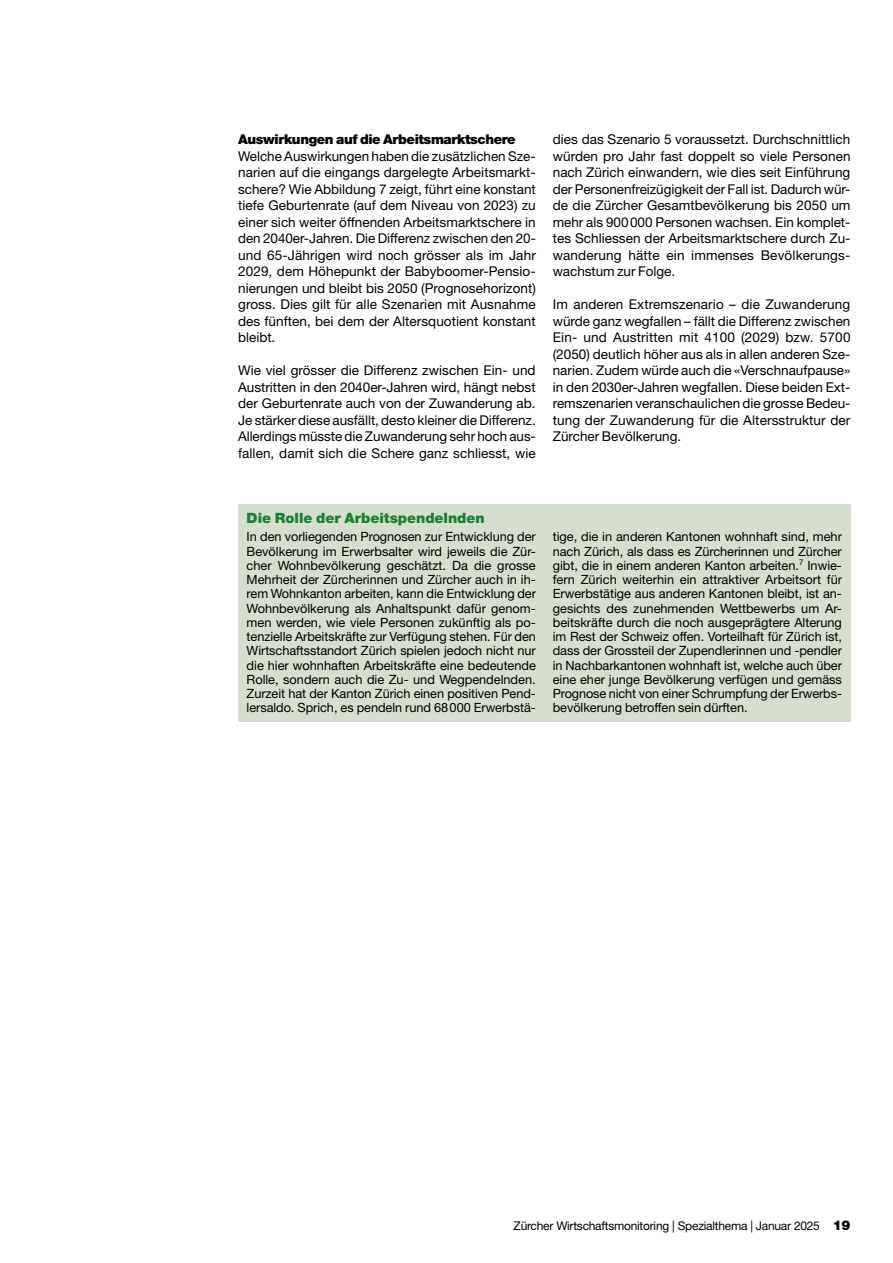
<style>
.page{position:relative;width:893px;height:1263px;background:#fff}
.page>*{position:absolute;margin:0;border:0;box-sizing:border-box;transform-origin:0 0}
.t1{font:900 14.25px "Helvetica Neue LT Std";color:#1b8036}
.t2{font:13.5px/16.5px "Helvetica Neue LT Std";letter-spacing:.005em;color:#000;text-align:justify}
.t3{font:900 13.5px "Helvetica Neue LT Std";letter-spacing:-.03em;color:#000}
.t4{font:12.75px/14.2px "Helvetica Neue LT Std";letter-spacing:-.005em;color:#000;text-align:justify}
.t5{font:12px "Helvetica Neue LT Std";letter-spacing:-.02em;color:#000}
.s1{font-weight:900;font-size:13.5px}
</style>
<div class="page">
<div style="left:238px;top:504px;width:612px;height:218px;background:#d6dfce"></div>
<p class="t3" style="left:238px;top:131px;width:279px">Auswirkungen auf die Arbeitsmarktschere</p>
<p class="t2" style="left:238px;top:147px;width:299px">Welche Auswirkungen haben die zusätzlichen Sze&shy;narien auf die eingangs dargelegte Arbeitsmarkt&shy;schere? Wie Abbildung 7 zeigt, führt eine konstant tiefe Geburtenrate (auf dem Niveau von 2023) zu einer sich weiter öffnenden Arbeitsmarktschere in den 2040er-Jahren. Die Differenz zwischen den 20- und 65-Jährigen wird noch grösser als im Jahr 2029, dem Höhepunkt der Babyboomer-Pensio&shy;nierungen und bleibt bis 2050 (Prognosehorizont) gross. Dies gilt für alle Szenarien mit Ausnahme des fünften, bei dem der Altersquotient konstant bleibt.</p>
<p class="t2" style="left:238px;top:362px;width:299px">Wie viel grösser die Differenz zwischen Ein- und Austritten in den 2040er-Jahren wird, hängt nebst der Geburtenrate auch von der Zuwanderung ab.<br>Je stärker diese ausfällt, desto kleiner die Differenz.<br>Allerdings müsste die Zuwanderung sehr hoch aus&shy;fallen, damit sich die Schere ganz schliesst, wie</p>
<p class="t2" style="left:553px;top:131px;width:299px">dies das Szenario 5 voraussetzt. Durchschnittlich würden pro Jahr fast doppelt so viele Personen nach Zürich einwandern, wie dies seit Einführung der Personenfreizügigkeit der Fall ist. Dadurch wür&shy;de die Zürcher Gesamtbevölkerung bis 2050 um mehr als 900000 Personen wachsen. Ein komplet&shy;tes Schliessen der Arbeitsmarktschere durch Zu&shy;wanderung hätte ein immenses Bevölkerungs&shy;wachstum zur Folge.</p>
<p class="t2" style="left:553px;top:296px;width:299px">Im anderen Extremszenario – die Zuwanderung würde ganz wegfallen – fällt die Differenz zwischen Ein- und Austritten mit 4100 (2029) bzw. 5700 (2050) deutlich höher aus als in allen anderen Sze&shy;narien. Zudem würde auch die «Verschnaufpause» in den 2030er-Jahren wegfallen. Diese beiden Ext&shy;remszenarien veranschaulichen die grosse Bedeu&shy;tung der Zuwanderung für die Altersstruktur der Zürcher Bevölkerung.</p>
<p class="t1" style="left:247px;top:509px;width:240px">Die Rolle der Arbeitspendelnden</p>
<p class="t4" style="left:247px;top:529px;width:291px">In den vorliegenden Prognosen zur Entwicklung der Bevölkerung im Erwerbsalter wird jeweils die Zür&shy;cher Wohnbevölkerung geschätzt. Da die grosse Mehrheit der Zürcherinnen und Zürcher auch in ih&shy;rem Wohnkanton arbeiten, kann die Entwicklung der Wohnbevölkerung als Anhaltspunkt dafür genom&shy;men werden, wie viele Personen zukünftig als po&shy;tenzielle Arbeitskräfte zur Verfügung stehen. Für den Wirtschaftsstandort Zürich spielen jedoch nicht nur die hier wohnhaften Arbeitskräfte eine bedeutende Rolle, sondern auch die Zu- und Wegpendelnden.<br>Zurzeit hat der Kanton Zürich einen positiven Pend&shy;lersaldo. Sprich, es pendeln rund 68000 Erwerbstä-</p>
<p class="t4" style="left:553px;top:529px;width:291px">tige, die in anderen Kantonen wohnhaft sind, mehr nach Zürich, als dass es Zürcherinnen und Zürcher gibt, die in einem anderen Kanton arbeiten.<sup>7</sup> Inwie&shy;fern Zürich weiterhin ein attraktiver Arbeitsort für Erwerbstätige aus anderen Kantonen bleibt, ist an&shy;gesichts des zunehmenden Wettbewerbs um Ar&shy;beitskräfte durch die noch ausgeprägtere Alterung im Rest der Schweiz offen. Vorteilhaft für Zürich ist, dass der Grossteil der Zupendlerinnen und -pendler in Nachbarkantonen wohnhaft ist, welche auch über eine eher junge Bevölkerung verfügen und gemäss Prognose nicht von einer Schrumpfung der Erwerbs&shy;bevölkerung betroffen sein dürften.</p>
<p class="t5" style="left:514px;top:1219px;width:338px">Zürcher Wirtschaftsmonitoring | Spezialthema | Januar 2025 <span class="s1">19</span></p>
</div>
